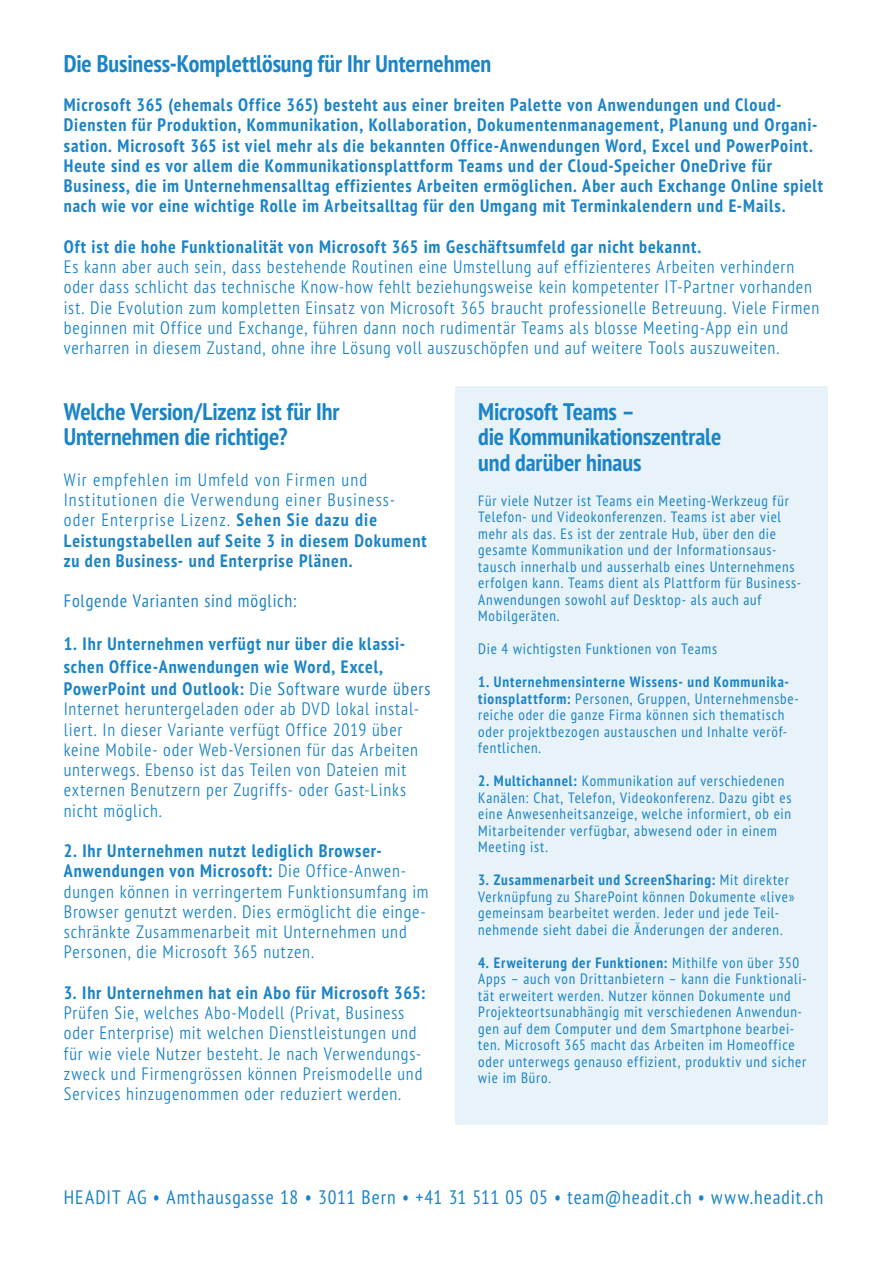
<style>
.page{position:relative;width:893px;height:1263px;background:#fff}
.page>*{position:absolute;margin:0;border:0;box-sizing:border-box;transform-origin:0 0}
.t1{font:700 condensed 24px/25.5px "PT Sans Pro";letter-spacing:-.005em;color:#1b84c6}
.t2{font:condensed 19.5px "PT Sans Pro";letter-spacing:.05em;color:#1b84c6}
.t3{font:300 condensed 18px/20.2px "PT Sans Pro";letter-spacing:.045em;color:#1b84c6}
.t4{font:700 condensed 18px/20.2px "PT Sans Pro";letter-spacing:.05em;color:#1b84c6}
.t5{font:300 condensed 18px/20.2px "PT Sans Pro";letter-spacing:.065em;color:#1b84c6}
.t6{font:condensed 18px "PT Sans Pro";letter-spacing:.045em;color:#1b84c6}
.t7{font:condensed 15px/16.5px "PT Sans Pro";letter-spacing:.055em;color:#1b84c6}
.s1{font-weight:700}
.s2{font-weight:400}
</style>
<div class="page">
<div style="left:455px;top:386px;width:373px;height:738px;background:#e8f2f9"></div>
<h1 class="t1" style="left:64px;top:51px;width:429px">Die Business-Komplettlösung für Ihr Unternehmen</h1>
<p class="t4" style="left:64px;top:94px;width:761px">Microsoft 365 (ehemals Office 365) besteht aus einer breiten Palette von Anwendungen und Cloud-Diensten für Produktion, Kommunikation, Kollaboration, Dokumentenmanagement, Planung und Organi&shy;sation. Microsoft 365 ist viel mehr als die bekannten Office-Anwendungen Word, Excel und PowerPoint.<br>Heute sind es vor allem die Kommunikationsplattform Teams und der Cloud-Speicher OneDrive für Business, die im Unternehmensalltag effizientes Arbeiten ermöglichen. Aber auch Exchange Online spielt nach wie vor eine wichtige Rolle im Arbeitsalltag für den Umgang mit Terminkalendern und E-Mails.</p>
<p class="t4" style="left:64px;top:236px;width:639px">Oft ist die hohe Funktionalität von Microsoft 365 im Geschäftsumfeld gar nicht bekannt.</p>
<p class="t3" style="left:64px;top:256px;width:757px">Es kann aber auch sein, dass bestehende Routinen eine Umstellung auf effizienteres Arbeiten verhindern oder dass schlicht das technische Know-how fehlt beziehungsweise kein kompetenter IT-Partner vorhanden ist. Die Evolution zum kompletten Einsatz von Microsoft 365 braucht professionelle Betreuung. Viele Firmen beginnen mit Office und Exchange, führen dann noch rudimentär Teams als blosse Meeting-App ein und verharren in diesem Zustand, ohne ihre Lösung voll auszuschöpfen und auf weitere Tools auszuweiten.</p>
<h1 class="t1" style="left:64px;top:398px;width:277px">Welche Version/Lizenz ist für Ihr<br>Unternehmen die richtige?</h1>
<p class="t5" style="left:64px;top:469px;width:364px">Wir empfehlen im Umfeld von Firmen und Institutionen die Verwendung einer Business&shy;oder Enterprise Lizenz. <span class="s1">Sehen Sie dazu die Leistungstabellen auf Seite 3 in diesem Dokument zu den Business- und Enterprise Plänen.</span></p>
<p class="t6" style="left:64px;top:589px;width:234px">Folgende Varianten sind möglich:</p>
<p class="t4" style="left:64px;top:632px;width:368px;line-height:22.5px">1. Ihr Unternehmen verfügt nur über die klassi&shy;schen Office-Anwendungen wie Word, Excel,<br>PowerPoint und Outlook: <span class="s2">Die Software wurde übers</span></p>
<p class="t3" style="left:64px;top:698px;width:357px">Internet heruntergeladen oder ab DVD lokal instal&shy;liert. In dieser Variante verfügt Office 2019 über keine Mobile- oder Web-Versionen für das Arbeiten unterwegs. Ebenso ist das Teilen von Dateien mit externen Benutzern per Zugriffs- oder Gast-Links nicht möglich.</p>
<p class="t3" style="left:64px;top:840px;width:366px"><span class="s1">2. Ihr Unternehmen nutzt lediglich Browser-Anwendungen von Microsoft:</span> Die Office-Anwen&shy;dungen können in verringertem Funktionsumfang im Browser genutzt werden. Dies ermöglicht die einge&shy;schränkte Zusammenarbeit mit Unternehmen und Personen, die Microsoft 365 nutzen.</p>
<p class="t4" style="left:64px;top:982px;width:363px">3. Ihr Unternehmen hat ein Abo für Microsoft 365:</p>
<p class="t3" style="left:64px;top:1002px;width:360px">Prüfen Sie, welches Abo-Modell (Privat, Business oder Enterprise) mit welchen Dienstleistungen und für wie viele Nutzer besteht. Je nach Verwendungs&shy;zweck und Firmengrössen können Preismodelle und Services hinzugenommen oder reduziert werden.</p>
<h1 class="t1" style="left:478px;top:398px;width:245px">Microsoft Teams –<br>die Kommunikationszentrale und darüber hinaus</h1>
<p class="t7" style="left:478px;top:492px;width:325px">Für viele Nutzer ist Teams ein Meeting-Werkzeug für Telefon- und Videokonferenzen. Teams ist aber viel mehr als das. Es ist der zentrale Hub, über den die gesamte Kommunikation und der Informationsaus&shy;tausch innerhalb und ausserhalb eines Unternehmens erfolgen kann. Teams dient als Plattform für Business-Anwendungen sowohl auf Desktop- als auch auf Mobilgeräten.</p>
<p class="t7" style="left:478px;top:640px;width:240px">Die 4 wichtigsten Funktionen von Teams</p>
<p class="t7" style="left:478px;top:673px;width:322px"><span class="s1">1. Unternehmensinterne Wissens- und Kommunika&shy;tionsplattform:</span> Personen, Gruppen, Unternehmensbe&shy;reiche oder die ganze Firma können sich thematisch oder projektbezogen austauschen und Inhalte veröf&shy;fentlichen.</p>
<p class="t7" style="left:478px;top:772px;width:315px"><span class="s1">2. Multichannel:</span> Kommunikation auf verschiedenen Kanälen: Chat, Telefon, Videokonferenz. Dazu gibt es eine Anwesenheitsanzeige, welche informiert, ob ein Mitarbeitender verfügbar, abwesend oder in einem Meeting ist.</p>
<p class="t7" style="left:478px;top:871px;width:318px"><span class="s1">3. Zusammenarbeit und ScreenSharing:</span> Mit direkter Verknüpfung zu SharePoint können Dokumente «live» gemeinsam bearbeitet werden. Jeder und jede Teil&shy;nehmende sieht dabei die Änderungen der anderen.</p>
<p class="t7" style="left:478px;top:954px;width:330px"><span class="s1">4. Erweiterung der Funktionen:</span> Mithilfe von über 350<br>Apps – auch von Drittanbietern – kann die Funktionali&shy;tät erweitert werden. Nutzer können Dokumente und Projekteortsunabhängig mit verschiedenen Anwendun&shy;gen auf dem Computer und dem Smartphone bearbei&shy;ten. Microsoft 365 macht das Arbeiten im Homeoffice oder unterwegs genauso effizient, produktiv und sicher wie im Büro.</p>
<h2 class="t2" style="left:64px;top:1184px;width:761px">HEADIT AG • Amthausgasse 18 • 3011 Bern • +41 31 511 05 05 • team@headit.ch • www.headit.ch</h2>
</div>
